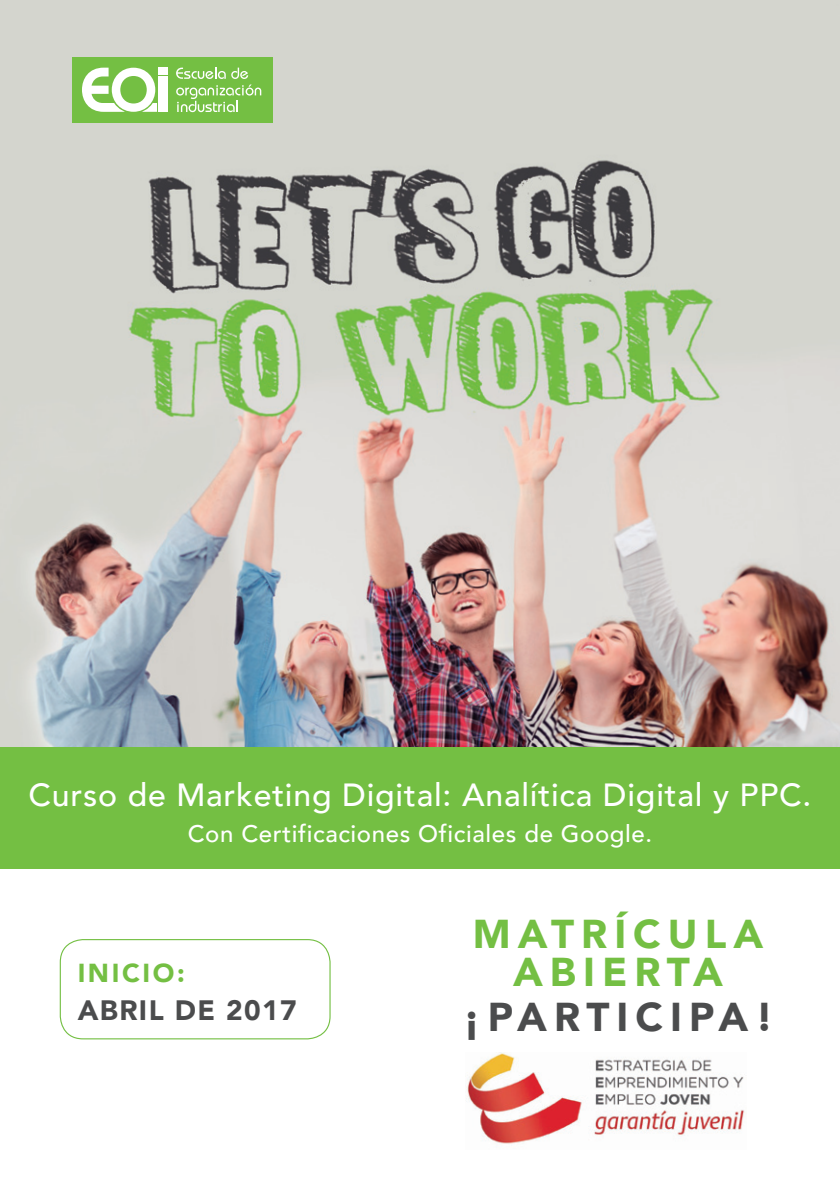
<style>
.page{position:relative;width:840px;height:1191px;background:#fff}
.page>*{position:absolute;margin:0;border:0;box-sizing:border-box;transform-origin:0 0}
.t1{font:900 40.2px/38px "Avenir";letter-spacing:.175em;color:#74bf43;text-align:center}
.t2{font:900 40.2px "Avenir";letter-spacing:.175em;color:#4b4c4d}
.t3{font:500 32px "Avenir";letter-spacing:.025em;color:#fff}
.t4{font:900 28px "Avenir";letter-spacing:.05em;color:#4b4c4d}
.t5{font:900 26px "Avenir";color:#74bf43}
.t6{font:500 24px "Avenir";letter-spacing:.025em;color:#fff}
</style>
<div class="page">
<img style="left:466px;top:1052px;width:279px;height:94px">
<img style="left:0;top:0;width:839px;height:747px">
<div style="left:0;top:747px;width:839px;height:122px;background:#74bf43"></div>
<div style="left:72px;top:57px;width:200px;height:66px;background:#74bf43"></div>
<svg style="left:176px;top:68px;width:85px;height:44px"></svg>
<div style="left:158px;top:77px;width:10px;height:35px;background:#fff"></div>
<div style="left:158px;top:68px;width:10px;height:7px;background:#fff"></div>
<svg style="left:82px;top:68px;width:75px;height:44px"></svg>
<div style="left:60px;top:939px;width:270px;height:100px;border:1px solid #74bf43;border-radius:23px"></div>
<p class="t3" style="left:28px;top:767px;width:784px">Curso de Marketing Digital: Analítica Digital y PPC.</p>
<p class="t6" style="left:188px;top:813px;width:465px">Con Certificaciones Oficiales de Google.</p>
<p class="t5" style="left:78px;top:950px;width:109px">INICIO:</p>
<p class="t4" style="left:78px;top:986px;width:39px">ABRIL</p>
<p class="t4" style="left:175px;top:986px;width:123px">DE 2017</p>
<p class="t1" style="left:472px;top:914px;width:291px">MATRÍCULA<br>ABIERTA</p>
<p class="t2" style="left:462px;top:983px;width:311px">¡PARTICIPA!</p>
</div>
